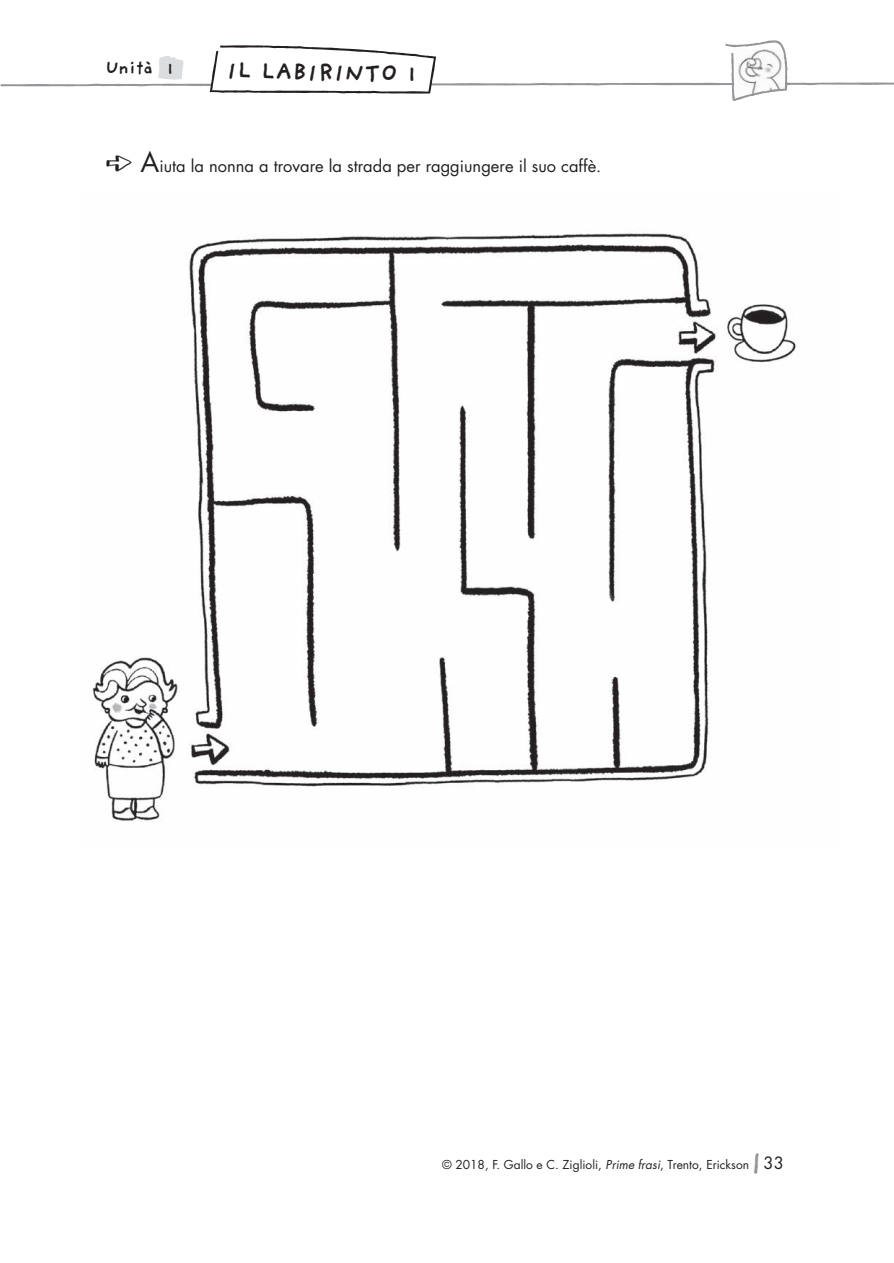
<style>
.page{position:relative;width:894px;height:1263px;background:#fff}
.page>*{position:absolute;margin:0;border:0;box-sizing:border-box;transform-origin:0 0}
.t1{font:700 24px "Providence Sans Pro";color:#231f20}
.t2{font:700 18px "Providence Sans Pro";color:#231f20}
.t3{font:16.5px "Futura Std";color:#231f20}
.t4{font:12px "Futura Std";color:#231f20}
.s1{font-size:27px}
.s2{font-style:italic}
.s3{font-family:"Providence Sans Pro";font-weight:700;font-size:27px;color:#939598}
</style>
<div class="page">
<svg style="left:0;top:40px;width:893px;height:61px"></svg>
<img style="left:106px;top:156px;width:26px;height:15px">
<img style="left:92px;top:232px;width:704px;height:589px">
<p class="t2" style="left:106px;top:58px;width:69px">Unità 1</p>
<h1 class="t1" style="left:227px;top:56px;width:194px;rotate:1deg">IL LABIRIN T O 1</h1>
<p class="t3" style="left:140px;top:155px;width:462px"><span class="s1">A</span>iuta la nonna a trovare la strada per raggiungere il suo caffè.</p>
<p class="t4" style="left:442px;top:1156px;width:308px">© 2018, F. Gallo e C. Ziglioli, <span class="s2">Prime frasi</span>, Trento, Erickson</p>
<p class="t3" style="left:752px;top:1152px;width:33px"><span class="s3">|</span> 33</p>
</div>
